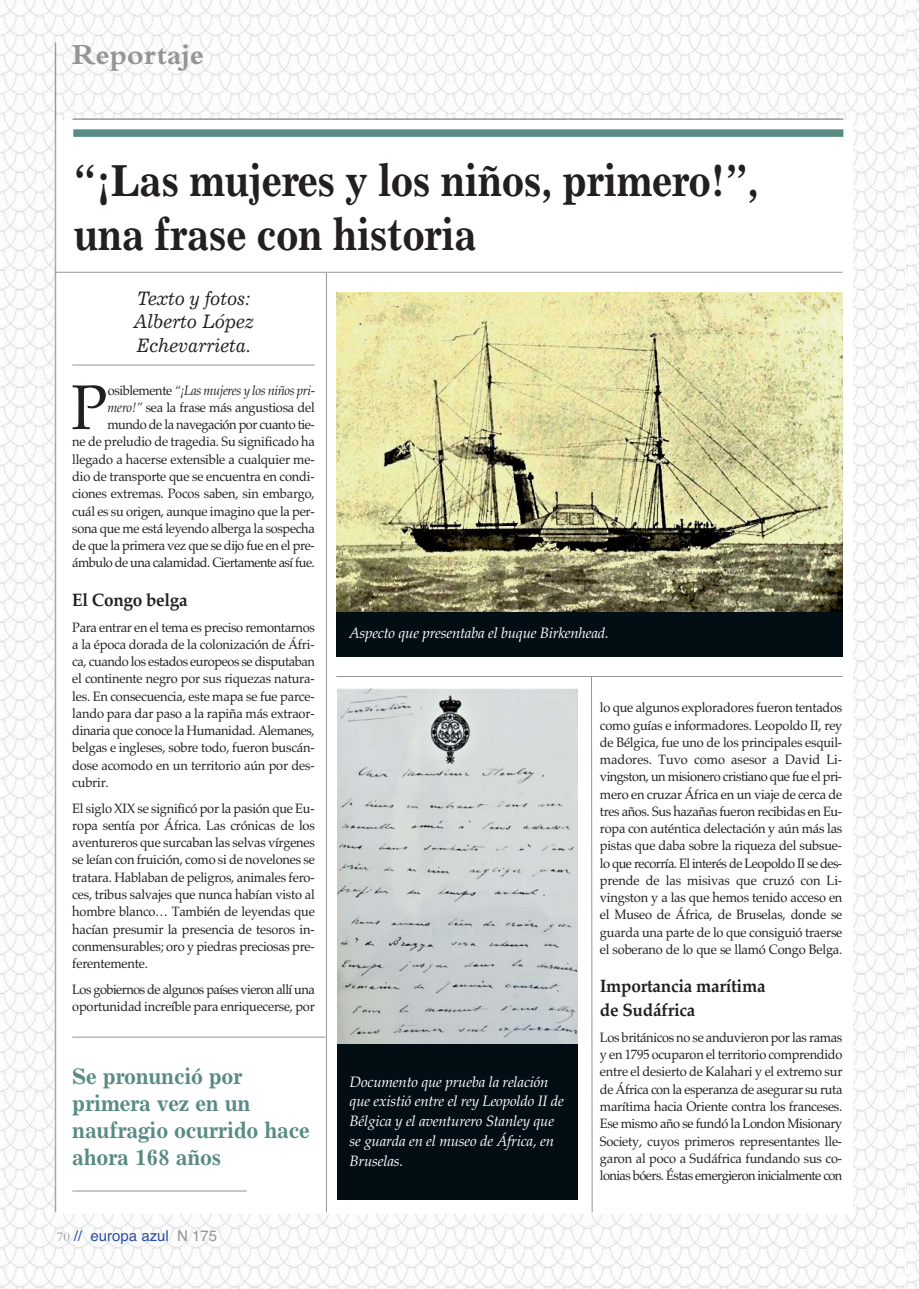
<style>
.page{position:relative;width:919px;height:1289px;background:#fff}
.page>*{position:absolute;margin:0;border:0;box-sizing:border-box;transform-origin:0 0}
.t1{font:63.15px "Palatino";color:#231f20;scale:.95 1}
.t2{font:700 45px/54px "Excelsior";letter-spacing:-.015em;color:#231f20;scale:.9 1}
.t3{font:700 30px "Bembo";color:#939598}
.t4{font:700 22.5px/27px "Excelsior";letter-spacing:-.015em;color:#598b84;scale:.95 1}
.t5{font:italic 19.5px/23.4px "Excelsior";letter-spacing:-.015em;color:#231f20;scale:.95 1}
.t6{font:700 18px/23.7px "Palatino";letter-spacing:-.015em;color:#231f20;scale:.95 1}
.t7{font:italic 15px/19.8px "Palatino";letter-spacing:-.015em;color:#fff}
.t8{font:15px "Helvetica";color:#2a4ea2}
.t9{font:13.5px/17.2px "Palatino";letter-spacing:-.02em;color:#231f20;text-align:justify;scale:.95 1}
.s1{font-style:italic}
.s2{font-family:"Bembo";font-size:13.5px;color:#939598}
.s3{color:#939598}
</style>
<div class="page">
<img style="left:906px;top:0;width:12px;height:1288px">
<img style="left:0;top:0;width:904px;height:1288px">
<hr style="left:72px;top:119px;width:770px;height:1px;background:#939598">
<div style="left:55px;top:120px;width:797px;height:1093px;background:#fff"></div>
<hr style="left:72px;top:364px;width:243px;height:1px;background:#939598">
<img style="left:336px;top:293px;width:506px;height:319px">
<div style="left:73px;top:129px;width:770px;height:8px;background:#598b84"></div>
<img style="left:337px;top:688px;width:240px;height:355px">
<hr style="left:72px;top:1190px;width:175px;height:1px;background:#939598">
<hr style="left:336px;top:676px;width:506px;height:1px;background:#939598">
<hr style="left:72px;top:1036px;width:253px;height:1px;background:#939598">
<hr style="left:74px;top:119px;width:769px;height:1px;background:#939598">
<hr style="left:55px;top:272px;width:787px;height:1px;background:#939598">
<hr style="left:55px;top:43px;width:1px;height:1169px;background:#939598">
<hr style="left:326px;top:273px;width:1px;height:939px;background:#939598">
<svg style="left:591px;top:677px;width:2px;height:536px"></svg>
<div style="left:337px;top:1044px;width:240px;height:155px;background:#020d14"></div>
<div style="left:336px;top:612px;width:506px;height:44px;background:#020d14"></div>
<h3 class="t3" style="left:72px;top:43px;width:133px">Reportaje</h3>
<h2 class="t2" style="left:74px;top:156px;width:762px">“¡Las mujeres y los niños, primero!”, una frase con historia</h2>
<h3 class="t5" style="left:133px;top:288px;width:129px">Texto y fotos:<br>Alberto López<br>Echevarrieta.</h3>
<p class="t9" style="left:72px;top:383px;width:257px;text-align:right">osiblemente <span class="s1">“¡Las mujeres y los niños pri&shy;mero!”</span> sea la frase más angustiosa del mundo de la navegación por cuanto tie-<br>ne de preludio de tragedia. Su significado ha llegado a hacerse extensible a cualquier me&shy;dio de transporte que se encuentra en condi&shy;ciones extremas. Pocos saben, sin embargo, cuál es su origen, aunque imagino que la per&shy;sona que me está leyendo alberga la sospecha de que la primera vez que se dijo fue en el pre&shy;ámbulo de una calamidad. Ciertamente así fue.</p>
<h3 class="t6" style="left:72px;top:590px;width:123px">El Congo belga</h3>
<p class="t9" style="left:72px;top:620px;width:257px">Para entrar en el tema es preciso remontarnos a la época dorada de la colonización de Áfri&shy;ca, cuando los estados europeos se disputaban el continente negro por sus riquezas natura&shy;les. En consecuencia, este mapa se fue parce&shy;lando para dar paso a la rapiña más extraor&shy;dinaria que conoce la Humanidad. Alemanes, belgas e ingleses, sobre todo, fueron buscán&shy;dose acomodo en un territorio aún por des&shy;cubrir.</p>
<p class="t9" style="left:72px;top:801px;width:257px">El siglo XIX se significó por la pasión que Eu&shy;ropa sentía por África. Las crónicas de los aventureros que surcaban las selvas vírgenes se leían con fruición, como si de novelones se tratara. Hablaban de peligros, animales fero&shy;ces, tribus salvajes que nunca habían visto al hombre blanco… También de leyendas que hacían presumir la presencia de tesoros in&shy;conmensurables; oro y piedras preciosas pre&shy;ferentemente.</p>
<p class="t9" style="left:72px;top:982px;width:257px">Los gobiernos de algunos países vieron allí una oportunidad increíble para enriquecerse, por</p>
<h1 class="t1" style="left:71px;top:383px;width:40px">P</h1>
<h3 class="t4" style="left:72px;top:1064px;width:251px">Se pronunció por primera vez en un naufragio ocurrido hace ahora 168 años</h3>
<p class="t8" style="left:57px;top:1230px;width:162px"><span class="s2">70</span> // europa azul <span class="s3">N 175</span></p>
<p class="t7" style="left:349px;top:625px;width:261px">Aspecto que presentaba el buque Birkenhead.</p>
<p class="t7" style="left:349px;top:1073px;width:216px">Documento que prueba la relación que existió entre el rey Leopoldo II de<br>Bélgica y el aventurero Stanley que se guarda en el museo de África, en<br>Bruselas.</p>
<p class="t9" style="left:600px;top:700px;width:257px">lo que algunos exploradores fueron tentados como guías e informadores. Leopoldo II, rey de Bélgica, fue uno de los principales esquil&shy;madores. Tuvo como asesor a David Li&shy;vingston, un misionero cristiano que fue el pri&shy;mero en cruzar África en un viaje de cerca de tres años. Sus hazañas fueron recibidas en Eu&shy;ropa con auténtica delectación y aún más las pistas que daba sobre la riqueza del subsue&shy;lo que recorría. El interés de Leopoldo II se des&shy;prende de las misivas que cruzó con Li&shy;vingston y a las que hemos tenido acceso en el Museo de África, de Bruselas, donde se guarda una parte de lo que consiguió traerse el soberano de lo que se llamó Congo Belga.</p>
<h3 class="t6" style="left:600px;top:976px;width:176px">Importancia marítima de Sudáfrica</h3>
<p class="t9" style="left:600px;top:1030px;width:257px">Los británicos no se anduvieron por las ramas y en 1795 ocuparon el territorio comprendido entre el desierto de Kalahari y el extremo sur de África con la esperanza de asegurar su ruta marítima hacia Oriente contra los franceses.<br>Ese mismo año se fundó la London Misionary Society, cuyos primeros representantes lle&shy;garon al poco a Sudáfrica fundando sus co&shy;lonias bóers. Éstas emergieron inicialmente con</p>
</div>
